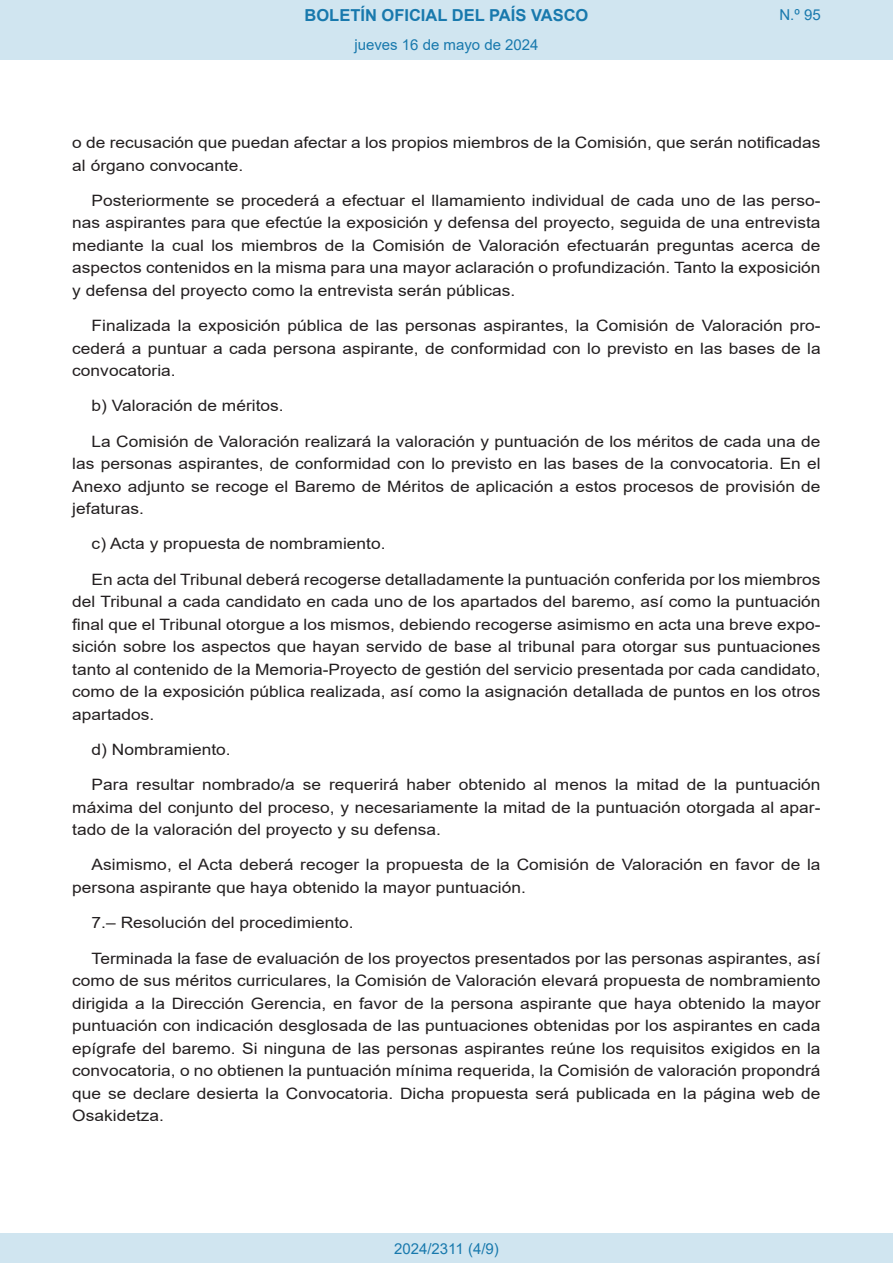
<style>
.page{position:relative;width:893px;height:1263px;background:#fff}
.page>*{position:absolute;margin:0;border:0;box-sizing:border-box;transform-origin:0 0}
.t1{font:700 16.5px "Arial";color:#1879ad}
.BOPVDetalle{font:15.6px/22.5px "Arial";color:#231f20;text-align:justify;scale:1.11 1}
.Paginacion_Centro{font:15px "Arial";color:#1879ad}
</style>
<div class="page">
<div style="left:0;top:0;width:893px;height:60px;background:#d0e5f0"></div>
<div style="left:0;top:1233px;width:893px;height:30px;background:#d0e5f0"></div>
<p class="t1" style="left:305px;top:3px;width:285px">BOLETÍN OFICIAL DEL PAÍS VASCO</p>
<p class="Paginacion_Centro" style="left:354px;top:35px;width:186px">jueves 16 de mayo de 2024</p>
<p class="Paginacion_Centro" style="left:779px;top:5px;width:43px">N.º 95</p>
<p class="BOPVDetalle" style="left:72px;top:131px;width:676px">o de recusación que puedan afectar a los propios miembros de la Comisión, que serán notificadas al órgano convocante.</p>
<p class="BOPVDetalle" style="left:72px;top:189px;width:676px;text-indent:19px">Posteriormente se procederá a efectuar el llamamiento individual de cada uno de las perso&shy;nas aspirantes para que efectúe la exposición y defensa del proyecto, seguida de una entrevista mediante la cual los miembros de la Comisión de Valoración efectuarán preguntas acerca de aspectos contenidos en la misma para una mayor aclaración o profundización. Tanto la exposición y defensa del proyecto como la entrevista serán públicas.</p>
<p class="BOPVDetalle" style="left:72px;top:314px;width:676px;text-indent:19px">Finalizada la exposición pública de las personas aspirantes, la Comisión de Valoración pro&shy;cederá a puntuar a cada persona aspirante, de conformidad con lo previsto en las bases de la convocatoria.</p>
<p class="BOPVDetalle" style="left:92px;top:395px;width:175px">b) Valoración de méritos.</p>
<p class="BOPVDetalle" style="left:72px;top:430px;width:676px;text-indent:19px">La Comisión de Valoración realizará la valoración y puntuación de los méritos de cada una de las personas aspirantes, de conformidad con lo previsto en las bases de la convocatoria. En el Anexo adjunto se recoge el Baremo de Méritos de aplicación a estos procesos de provisión de jefaturas.</p>
<p class="BOPVDetalle" style="left:92px;top:533px;width:266px">c) Acta y propuesta de nombramiento.</p>
<p class="BOPVDetalle" style="left:72px;top:568px;width:676px;text-indent:19px">En acta del Tribunal deberá recogerse detalladamente la puntuación conferida por los miembros del Tribunal a cada candidato en cada uno de los apartados del baremo, así como la puntuación final que el Tribunal otorgue a los mismos, debiendo recogerse asimismo en acta una breve expo&shy;sición sobre los aspectos que hayan servido de base al tribunal para otorgar sus puntuaciones tanto al contenido de la Memoria-Proyecto de gestión del servicio presentada por cada candidato, como de la exposición pública realizada, así como la asignación detallada de puntos en los otros apartados.</p>
<p class="BOPVDetalle" style="left:92px;top:738px;width:127px">d) Nombramiento.</p>
<p class="BOPVDetalle" style="left:72px;top:773px;width:676px;text-indent:19px">Para resultar nombrado/a se requerirá haber obtenido al menos la mitad de la puntuación máxima del conjunto del proceso, y necesariamente la mitad de la puntuación otorgada al apar&shy;tado de la valoración del proyecto y su defensa.</p>
<p class="BOPVDetalle" style="left:72px;top:854px;width:676px;text-indent:19px">Asimismo, el Acta deberá recoger la propuesta de la Comisión de Valoración en favor de la persona aspirante que haya obtenido la mayor puntuación.</p>
<p class="BOPVDetalle" style="left:92px;top:911px;width:238px">7.– Resolución del procedimiento.</p>
<p class="BOPVDetalle" style="left:72px;top:947px;width:676px;text-indent:19px">Terminada la fase de evaluación de los proyectos presentados por las personas aspirantes, así como de sus méritos curriculares, la Comisión de Valoración elevará propuesta de nombramiento dirigida a la Dirección Gerencia, en favor de la persona aspirante que haya obtenido la mayor puntuación con indicación desglosada de las puntuaciones obtenidas por los aspirantes en cada epígrafe del baremo. Si ninguna de las personas aspirantes reúne los requisitos exigidos en la convocatoria, o no obtienen la puntuación mínima requerida, la Comisión de valoración propondrá que se declare desierta la Convocatoria. Dicha propuesta será publicada en la página web de Osakidetza.</p>
<p class="Paginacion_Centro" style="left:394px;top:1238px;width:106px">2024/2311 (4/9)</p>
</div>
